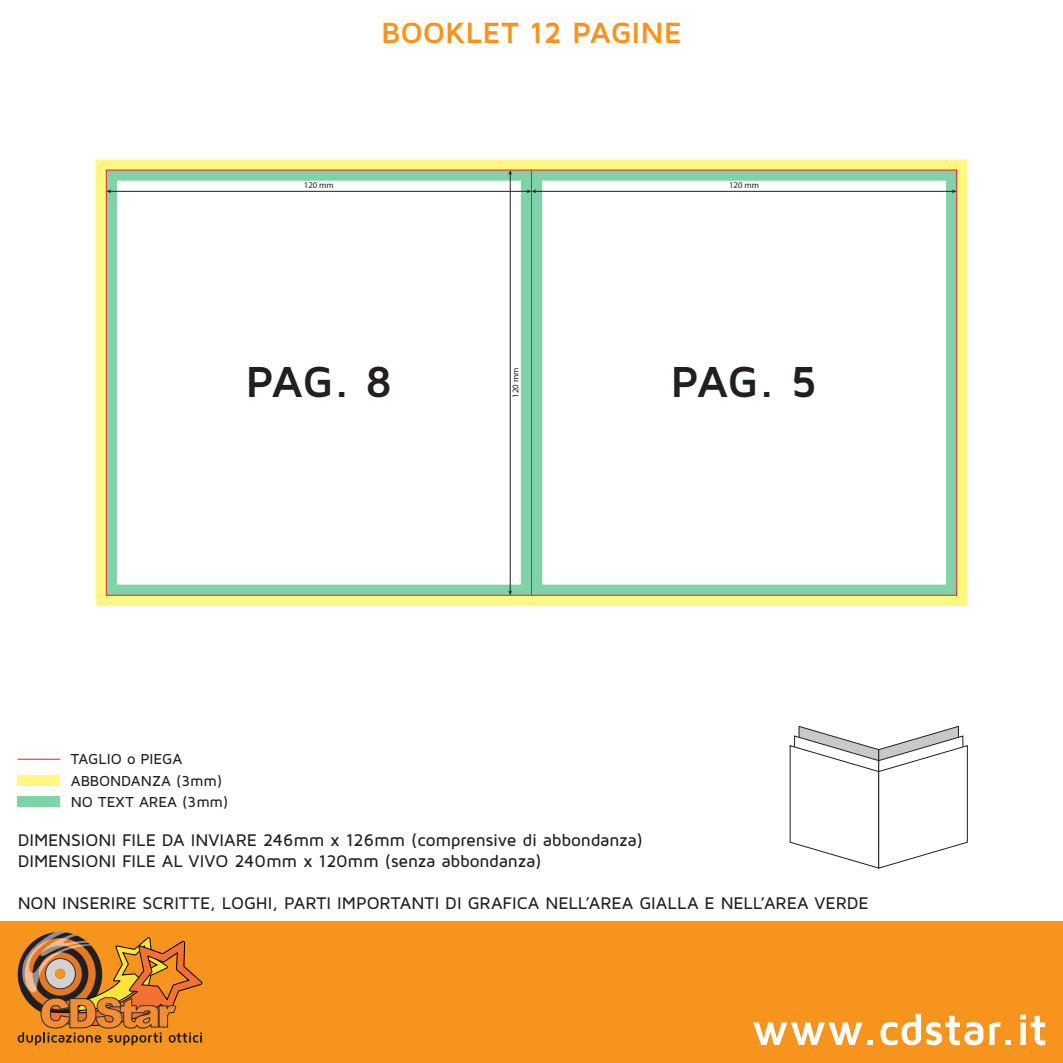
<style>
.page{position:relative;width:1063px;height:1063px;background:#fff}
.page>*{position:absolute;margin:0;border:0;box-sizing:border-box;transform-origin:0 0}
.t1{font:700 45px "Maven Pro";letter-spacing:-.03em;color:#231f20}
.t2{font:700 30.38px "Maven Pro";letter-spacing:-.01em;color:#f7941d}
.t3{font:500 17.5px/21px "Maven Pro";letter-spacing:-.005em;color:#231f20}
.t4{font:500 15px/21.2px "Maven Pro";letter-spacing:-.005em;color:#231f20}
.t5{font:8.75px "Myriad Pro";color:#231f20}
</style>
<div class="page">
<div style="left:18px;top:775px;width:42px;height:11px;background:#fff880"></div>
<svg style="left:96px;top:159px;width:871px;height:447px;background:#f3e980"></svg>
<div style="left:18px;top:796px;width:42px;height:11px;background:#80d2a7"></div>
<svg style="left:108px;top:172px;width:847px;height:421px"></svg>
<div style="left:0;top:921px;width:1063px;height:142px;background:#f7941d"></div>
<hr style="left:18px;top:759px;width:42px;height:1px;background:#ed1c24">
<svg style="left:753px;top:1022px;width:120px;height:23px"></svg>
<svg style="left:880px;top:1014px;width:103px;height:31px"></svg>
<svg style="left:989px;top:1022px;width:21px;height:23px"></svg>
<svg style="left:1020px;top:1014px;width:25px;height:31px"></svg>
<hr style="left:110px;top:191px;width:418px;height:1px;background:#231f20">
<svg style="left:108px;top:189px;width:3px;height:4px"></svg>
<hr style="left:510px;top:173px;width:1px;height:419px;background:#231f20">
<svg style="left:508px;top:172px;width:4px;height:3px"></svg>
<hr style="left:535px;top:191px;width:418px;height:1px;background:#231f20">
<svg style="left:527px;top:189px;width:9px;height:4px"></svg>
<svg style="left:952px;top:189px;width:3px;height:4px"></svg>
<hr style="left:531px;top:170px;width:1px;height:425px;background:#ed1c24">
<svg style="left:790px;top:726px;width:178px;height:142px"></svg>
<svg style="left:18px;top:931px;width:185px;height:114px"></svg>
<h2 class="t2" style="left:381px;top:13px;width:302px">BOOKLET 12 PAGINE</h2>
<p class="t5" style="left:304px;top:181px;width:31px">120 mm</p>
<p class="t5" style="left:729px;top:181px;width:31px">120 mm</p>
<h1 class="t1" style="left:245px;top:353px;width:149px">PAG. 8</h1>
<h1 class="t1" style="left:670px;top:353px;width:149px">PAG. 5</h1>
<p class="t5" style="left:511px;top:398px;width:31px;rotate:-90deg">120 mm</p>
<p class="t4" style="left:71px;top:747px;width:113px">TAGLIO o PIEGA</p>
<p class="t4" style="left:71px;top:770px;width:159px">ABBONDANZA (3mm)<br>NO TEXT AREA (3mm)</p>
<p class="t3" style="left:18px;top:829px;width:627px">DIMENSIONI FILE DA INVIARE 246mm x 126mm (comprensive di abbondanza)<br>DIMENSIONI FILE AL VIVO 240mm x 120mm (senza abbondanza)</p>
<p class="t3" style="left:18px;top:892px;width:852px">NON INSERIRE SCRITTE, LOGHI, PARTI IMPORTANTI DI GRAFICA NELL’AREA GIALLA E NELL’AREA VERDE</p>
</div>
